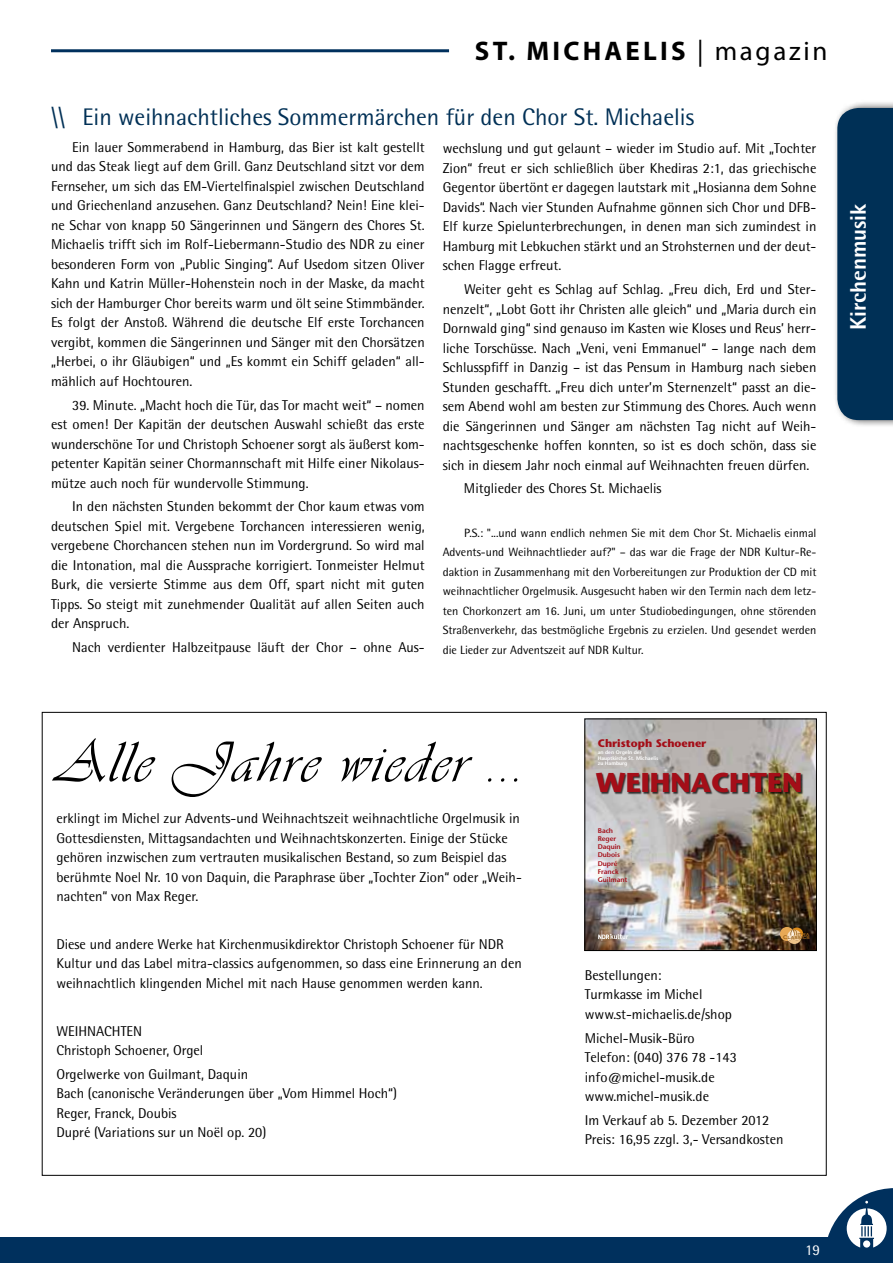
<style>
.page{position:relative;width:893px;height:1263px;background:#fff}
.page>*{position:absolute;margin:0;border:0;box-sizing:border-box;transform-origin:0 0}
.t1{font:60px "Vivaldii";letter-spacing:.05em;color:#000}
.t2{font:700 27.3px "Stone Sans";color:#a40e18}
.t3{font:700 27px "Myriad Pro";letter-spacing:.12em;color:#000}
.t4{font:24px "Rotis Semi Sans";color:#003056}
.t5{font:800 22.5px "Rotis Semi Sans";letter-spacing:-.01em;color:#fff}
.t6{font:15px "Rotis Semi Sans";color:#fff}
.t7{font:14.25px/19.5px "Rotis Semi Sans";color:#000}
.t8{font:12px/19.5px "Rotis Semi Sans";color:#000}
.t9{font:700 10.95px "Stone Sans";color:#a40e18}
.t10{font:600 6.75px/8.1px "Stone Sans";color:#a40e18}
.t11{font:700 5.4px/3.9px "Copperplate Gothic";color:#996119;text-align:right}
.t12{font:600 5.1px/5.4px "Stone Sans";color:#fff}
.s1{font-weight:400}
</style>
<div class="page">
<div style="left:0;top:1237px;width:893px;height:26px;background:#00305d"></div>
<hr style="left:51px;top:49px;width:398px;height:3px;background:#00305d">
<svg style="left:828px;top:1188px;width:65px;height:60px"></svg>
<div style="left:863px;top:1240px;width:7px;height:7px;background:#fff;border-radius:50%"></div>
<img style="left:586px;top:720px;width:229px;height:229px">
<div style="left:596px;top:773px;width:207px;height:22px;background:#000;opacity:.74"></div>
<svg style="left:780px;top:927px;width:23px;height:17px"></svg>
<svg style="left:598px;top:930px;width:30px;height:11px"></svg>
<div style="left:584px;top:718px;width:233px;height:233px;border:1px solid #000"></div>
<div style="left:833px;top:100px;width:60px;height:328px;background:#000;opacity:.75"></div>
<svg style="left:837px;top:108px;width:56px;height:312px;background:#08365b"></svg>
<h3 class="t3" style="left:475px;top:33px;width:354px">ST. MICHAELIS <span class="s1">| magazin</span></h3>
<h3 class="t4" style="left:51px;top:102px;width:645px">\\ Ein weihnachtliches Sommermärchen für den Chor St. Michaelis</h3>
<p class="t7" style="left:443px;top:139px;width:375px;text-align:justify">wechslung und gut gelaunt – wieder im Studio auf. Mit „Tochter Zion“ freut er sich schließlich über Khediras 2:1, das griechische Gegentor übertönt er dagegen lautstark mit „Hosianna dem Sohne Davids“. Nach vier Stunden Aufnahme gönnen sich Chor und DFB-Elf kurze Spielunterbrechungen, in denen man sich zumindest in Hamburg mit Lebkuchen stärkt und an Strohsternen und der deut&shy;schen Flagge erfreut.</p>
<p class="t7" style="left:443px;top:279px;width:375px;text-align:justify;text-indent:21px">Weiter geht es Schlag auf Schlag. „Freu dich, Erd und Ster&shy;nenzelt“, „Lobt Gott ihr Christen alle gleich“ und „Maria durch ein Dornwald ging“ sind genauso im Kasten wie Kloses und Reus’ herr&shy;liche Torschüsse. Nach „Veni, veni Emmanuel“ – lange nach dem Schlusspfiff in Danzig – ist das Pensum in Hamburg nach sieben Stunden geschafft. „Freu dich unter’m Sternenzelt“ passt an die&shy;sem Abend wohl am besten zur Stimmung des Chores. Auch wenn die Sängerinnen und Sänger am nächsten Tag nicht auf Weih&shy;nachtsgeschenke hoffen konnten, so ist es doch schön, dass sie sich in diesem Jahr noch einmal auf Weihnachten freuen dürfen.</p>
<p class="t7" style="left:464px;top:479px;width:199px">Mitglieder des Chores St. Michaelis</p>
<p class="t8" style="left:443px;top:523px;width:375px;text-indent:21px">P.S.: "...und wann endlich nehmen Sie mit dem Chor St. Michaelis einmal<br>Advents-und Weihnachtlieder auf?" – das war die Frage der NDR</p>
<p class="t7" style="left:51px;top:137px;width:375px;text-align:justify;text-indent:21px">Ein lauer Sommerabend in Hamburg, das Bier ist kalt gestellt und das Steak liegt auf dem Grill. Ganz Deutschland sitzt vor dem Fernseher, um sich das EM-Viertelfinalspiel zwischen Deutschland und Griechenland anzusehen. Ganz Deutschland? Nein! Eine klei&shy;ne Schar von knapp 50 Sängerinnen und Sängern des Chores St.<br>Michaelis trifft sich im Rolf-Liebermann-Studio des NDR</p>
<p class="t7" style="left:51px;top:235px;width:375px;text-align:justify;text-indent:328px">zu einer besonderen Form von „Public Singing“. Auf Usedom sitzen Oliver Kahn und Katrin Müller-Hohenstein noch in der Maske, da macht sich der Hamburger Chor bereits warm und ölt seine Stimmbänder.<br>Es folgt der Anstoß. Während die deutsche Elf erste Torchancen vergibt, kommen die Sängerinnen und Sänger mit den Chorsätzen „Herbei, o ihr Gläubigen“ und „Es kommt ein Schiff geladen“ all&shy;mählich auf Hochtouren.</p>
<p class="t7" style="left:51px;top:395px;width:375px;text-align:justify;text-indent:21px">39. Minute. „Macht hoch die Tür, das Tor macht weit“ – nomen est omen! Der Kapitän der deutschen Auswahl schießt das erste wunderschöne Tor und Christoph Schoener sorgt als äußerst kom&shy;petenter Kapitän seiner Chormannschaft mit H ilfe einer N ikolaus&shy;mütze auch noch für wundervolle Stimmung.</p>
<p class="t7" style="left:51px;top:497px;width:375px;text-align:justify;text-indent:21px">In den nächsten Stunden bekommt der Chor kaum etwas vom deutschen Spiel mit. Vergebene Torchancen interessieren wenig, vergebene Chorchancen stehen nun im Vordergrund. So wird mal die Intonation, mal die Aussprache korrigiert. Tonmeister Helmut Burk, die versierte Stimme aus dem Off, spart nicht mit guten Tipps. So steigt mit zunehmender Qualität auf allen Seiten auch der Anspruch.</p>
<p class="t7" style="left:72px;top:637px;width:354px">Nach verdienter Halbzeitpause läuft der Chor – ohne Aus-</p>
<p class="t8" style="left:443px;top:542px;width:375px;text-align:justify;text-indent:322px">Kultur-Re&shy;daktion in Zusammenhang mit den Vorbereitungen zur Produktion der CD mit weihnachtlicher Orgelmusik. Ausgesucht haben wir den Termin nach dem letz&shy;ten Chorkonzert am 16. Juni, um unter Studiobedingungen, ohne störenden Straßenverkehr, das bestmögliche Ergebnis zu erzielen. Und gesendet werden die Lieder zur Adventszeit auf NDR</p>
<p class="t8" style="left:612px;top:640px;width:33px">Kultur.</p>
<h3 class="t5" style="left:844px;top:330px;width:128px;rotate:-90deg">Kirchenmusik</h3>
<h1 class="t1" style="left:56px;top:727px;width:469px">Alle Jahre wieder ...</h1>
<p class="t7" style="left:56px;top:809px;width:467px">erklingt im Michel zur Advents-und Weihnachtszeit weihnachtliche Orgelmusik in Gottesdiensten, Mittagsandachten und Weihnachtskonzerten. Einige der Stücke gehören inzwischen zum vertrauten musikalischen Bestand, so zum Beispiel das berühmte Noel N r. 10 von Daquin, die Paraphrase über „Tochter Zion“ oder „Weih&shy;nachten“ von Max Reger.</p>
<p class="t7" style="left:56px;top:934px;width:467px">Diese und andere Werke hat Kirchenmusikdirektor Christoph Schoener für NDR<br>Kultur und das Label mitra-classics aufgenommen, so dass eine Erinnerung an den weihnachtlich klingenden Michel mit nach Hause genommen werden kann.</p>
<p class="t7" style="left:56px;top:1021px;width:148px">WEIHNACHTEN<br>Christoph Schoener, Orgel</p>
<p class="t7" style="left:56px;top:1064px;width:342px">Orgelwerke von Guilmant, Daquin<br>Bach (canonische Veränderungen über „Vom H immel Hoch“)<br>Reger, Franck, Doubis<br>Dupré (Variations sur un Noël op. 20)</p>
<p class="t9" style="left:598px;top:736px;width:110px">Christoph Schoener</p>
<p class="t12" style="left:598px;top:750px;width:62px">an den Orgeln der<br>Hauptkirche St. Michaelis zu Hamburg</p>
<h2 class="t2" style="left:596px;top:766px;width:208px">WEIHNACHTEN</h2>
<p class="t10" style="left:598px;top:826px;width:31px">Bach<br>Reger<br>Daquin<br>Dubois<br>Dupré<br>Franck<br>Guilmant</p>
<p class="t11" style="left:783px;top:932px;width:28px">itra<br>Classics</p>
<p class="t7" style="left:585px;top:965px;width:149px">Bestellungen:<br>Turmkasse im Michel www.st-michaelis.de/shop</p>
<p class="t7" style="left:585px;top:1028px;width:153px">Michel-Musik-Büro<br>Telefon: (040) 376 78 -143 info@michel-musik.de www.michel-musik.de</p>
<p class="t7" style="left:585px;top:1110px;width:200px">Im Verkauf ab 5. Dezember 2012<br>Preis: 16,95 zzgl. 3,- Versandkosten</p>
<p class="t6" style="left:805px;top:1241px;width:17px">19</p>
</div>
